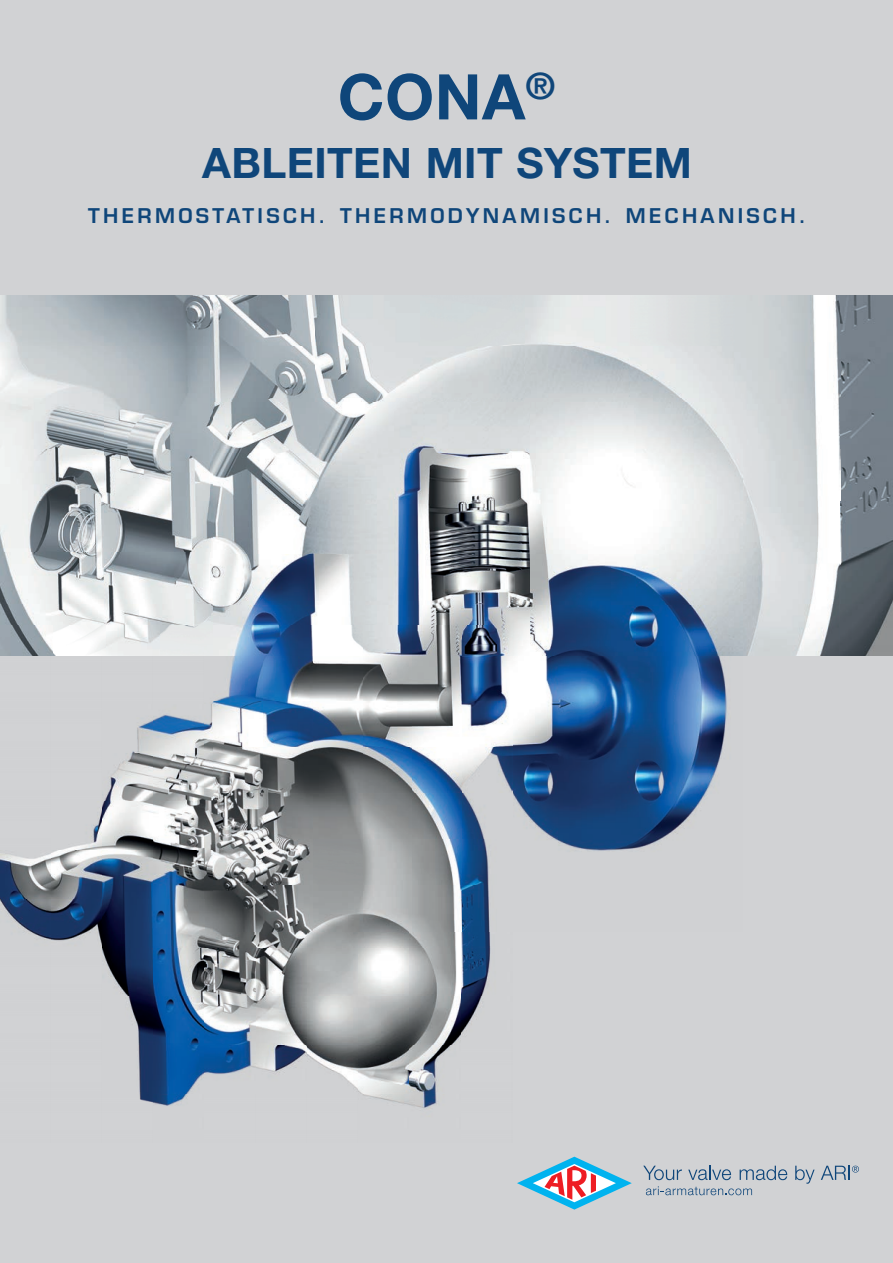
<style>
.page{position:relative;width:893px;height:1263px;background:#d1d2d4}
.page>*{position:absolute;margin:0;border:0;box-sizing:border-box;transform-origin:0 0}
.t1{font:700 63px "Helvetica Neue LT Pro";color:#0f467a}
.t2{font:700 42px "Helvetica Neue LT Pro";letter-spacing:.01em;color:#0f467a}
.t3{font:600 19.8px "Eurostile LT Std";letter-spacing:.17em;color:#0f467a}
</style>
<div class="page">
<img style="left:0;top:296px;width:840px;height:102px">
<img style="left:840px;top:296px;width:53px;height:360px">
<img style="left:0;top:398px;width:315px;height:52px">
<img style="left:315px;top:398px;width:420px;height:5px">
<img style="left:735px;top:398px;width:106px;height:52px">
<img style="left:0;top:450px;width:214px;height:176px">
<img style="left:742px;top:450px;width:99px;height:206px">
<img style="left:214px;top:656px;width:513px;height:275px">
<img style="left:214px;top:403px;width:528px;height:202px">
<img style="left:214px;top:605px;width:211px;height:21px">
<img style="left:425px;top:605px;width:317px;height:51px">
<img style="left:0;top:701px;width:214px;height:198px">
<img style="left:0;top:899px;width:256px;height:49px">
<img style="left:256px;top:931px;width:235px;height:17px">
<img style="left:102px;top:948px;width:389px;height:161px">
<img style="left:0;top:626px;width:512px;height:30px">
<svg style="left:646px;top:1186px;width:106px;height:9px"></svg>
<svg style="left:643px;top:1166px;width:39px;height:14px"></svg>
<svg style="left:688px;top:1166px;width:43px;height:14px"></svg>
<svg style="left:740px;top:1166px;width:47px;height:14px"></svg>
<svg style="left:795px;top:1166px;width:20px;height:18px"></svg>
<svg style="left:517px;top:1157px;width:115px;height:52px"></svg>
<svg style="left:821px;top:1166px;width:38px;height:14px"></svg>
<h1 class="t1" style="left:338px;top:58px;width:219px">CONA<sup>®</sup></h1>
<h2 class="t2" style="left:202px;top:137px;width:491px">ABLEITEN MIT SYSTEM</h2>
<p class="t3" style="left:88px;top:203px;width:719px">THERMOSTATISCH. THERMODYNAMISCH. MECHANISCH.</p>
</div>
